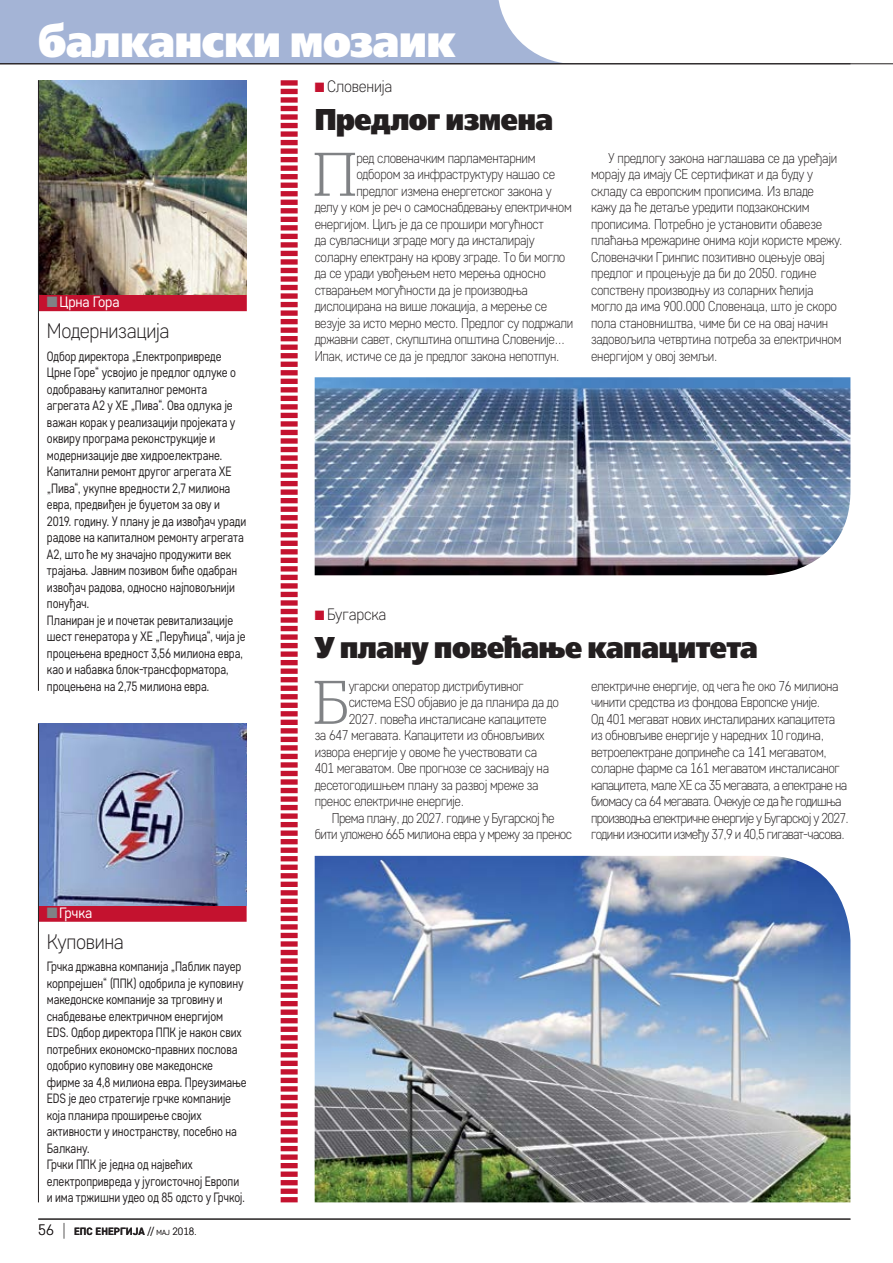
<style>
.page{position:relative;width:893px;height:1263px;background:#fff}
.page>*{position:absolute;margin:0;border:0;box-sizing:border-box;transform-origin:0 0}
.t1{font:300 61.35px "Stag LC";color:#808285}
.t2{font:45px "Free Set Extra Bold C";letter-spacing:-.015em;color:#fff;scale:.9 1}
.t3{font:30px "Free Set Extra Bold C";letter-spacing:-.02em;color:#231f20;scale:.9 1}
.t4{font:300 21px "Core Sans D25";letter-spacing:-.02em;color:#231f20;scale:.95 1}
.t5{font:300 16.5px "Core Sans D25";letter-spacing:-.015em;color:#231f20;scale:.95 1}
.t6{font:15px "Core Sans D35";letter-spacing:-.01em;color:#fff;scale:.95 1}
.t7{font:300 15px "Core Sans D25";color:#231f20}
.t8{font:300 14.25px/16.5px "Core Sans D25";letter-spacing:-.025em;color:#231f20;scale:.9 1}
.t9{font:13.5px/16.5px "Core Sans D35";letter-spacing:-.01em;color:#231f20;scale:.85 1}
.t10{font:700 10.5px "Core Sans D55";color:#231f20}
.s1{color:#808285}
.s2{font-family:"Core Sans D15";font-weight:100;font-size:18px}
.s3{font-family:"Core Sans D25";font-weight:300}
.s4{font-family:"Core Sans D25";font-weight:300;font-size:7.35px}
.s5{color:#c4122f}
</style>
<div class="page">
<svg style="left:0;top:0;width:574px;height:64px;background:#abb9d7"></svg>
<hr style="left:38px;top:1219px;width:812px;height:1px;background:#231f20">
<hr style="left:0;top:64px;width:893px;height:1px;background:#231f20">
<div style="left:38px;top:295px;width:209px;height:16px;background:#c4122f"></div>
<div style="left:38px;top:905px;width:209px;height:17px;background:#c4122f"></div>
<img style="left:39px;top:80px;width:208px;height:215px">
<img style="left:315px;top:377px;width:535px;height:198px">
<img style="left:315px;top:856px;width:535px;height:346px">
<img style="left:39px;top:724px;width:208px;height:181px">
<svg style="left:281px;top:80px;width:17px;height:1122px"></svg>
<hr style="left:38px;top:80px;width:1px;height:611px;background:#231f20">
<hr style="left:38px;top:724px;width:1px;height:478px;background:#231f20">
<h2 class="t2" style="left:38px;top:15px;width:466px">балкански мозаик</h2>
<p class="t6" style="left:47px;top:292px;width:78px"><span class="s1">■</span>Црна Гора</p>
<h3 class="t4" style="left:47px;top:317px;width:131px">Модернизација</h3>
<p class="t9" style="left:47px;top:347px;width:236px">Одбор директора „Електропривреде Црне Горе“ усвојио је предлог одлуке о одобравању капиталног ремонта агрегата А2 у ХЕ „Пива“. Ова одлука је важан корак у реализацији пројеката у оквиру програма реконструкције и модернизације две хидроелектране.<br>Капитални ремонт другог агрегата ХЕ „Пива“, укупне вредности 2,7 милиона евра, предвиђен је буџетом за ову и 2019. годину. У плану је да извођач уради радове на капиталном ремонту агрегата А2, што ће му значајно продужити век трајања. Јавним позивом биће одабран извођач радова, односно најповољнији понуђач.<br>Планиран је и почетак ревитализације шест генератора у ХЕ „Перућица“, чија је процењена вредност 3,56 милиона евра, као и набавка блок-трансформатора, процењена на 2,75 милиона евра.</p>
<p class="t6" style="left:47px;top:903px;width:49px"><span class="s1">■</span>Грчка</p>
<h3 class="t4" style="left:47px;top:928px;width:83px">Куповина</h3>
<p class="t9" style="left:47px;top:958px;width:237px">Грчка државна компанија „Паблик пауер корпрејшен“ (ППК) одобрила је куповину македонске компаније за трговину и снабдевање електричном енергијом EDS. Одбор директора ППК је након свих потребних економско-правних послова одобрио куповину ове македонске фирме за 4,8 милиона евра. Преузимање EDS је део стратегије грчке компаније која планира проширење својих активности у иностранству, посебно на Балкану.<br>Грчки ППК је једна од највећих електропривреда у југоисточној Европи и има тржишни удео од 85 одсто у Грчкој.</p>
<p class="t7" style="left:38px;top:1220px;width:30px">56 <span class="s2">|</span></p>
<p class="t10" style="left:74px;top:1225px;width:124px">ЕПС ЕНЕРГИЈА <span class="s3">//</span> <span class="s4">мај</span> <span class="s3">2018.</span></p>
<p class="t5" style="left:315px;top:76px;width:83px"><span class="s5">■</span> Словенија</p>
<h3 class="t3" style="left:315px;top:102px;width:266px">Предлог измена</h3>
<h1 class="t1" style="left:313px;top:129px;width:45px">П</h1>
<p class="t8" style="left:356px;top:149px;width:200px">ред словеначким парламентарним</p>
<p class="t8" style="left:356px;top:166px;width:222px">одбором за инфраструктуру нашао се</p>
<p class="t8" style="left:356px;top:182px;width:218px">предлог измена енергетског закона у</p>
<p class="t8" style="left:315px;top:199px;width:287px">делу у ком је реч о самоснабдевању електричном</p>
<p class="t8" style="left:315px;top:215px;width:256px">енергијом. Циљ је да се прошири могућност</p>
<p class="t8" style="left:315px;top:232px;width:246px">да сувласници зграде могу да инсталирају</p>
<p class="t8" style="left:315px;top:248px;width:280px">соларну електрану на крову зграде. То би могло</p>
<p class="t8" style="left:315px;top:265px;width:258px">да се уради увођењем нето мерења односно</p>
<p class="t8" style="left:315px;top:281px;width:238px">стварањем могућности да је производња</p>
<p class="t8" style="left:315px;top:298px;width:260px">дислоцирана на више локација, а мерење се</p>
<p class="t8" style="left:315px;top:314px;width:289px">везује за исто мерно место. Предлог су подржали</p>
<p class="t8" style="left:315px;top:331px;width:279px">државни савет, скупштина општина Словеније…</p>
<p class="t8" style="left:315px;top:347px;width:274px">Ипак, истиче се да је предлог закона непотпун.</p>
<p class="t8" style="left:591px;top:149px;width:281px;text-indent:17px">У предлогу закона наглашава се да уређаји морају да имају СЕ сертификат и да буду у складу са европским прописима. Из владе кажу да ће детаље уредити подзаконским прописима. Потребно је установити обавезе плаћања мрежарине онима који користе мрежу.<br>Словеначки Гринпис позитивно оцењује овај предлог и процењује да би до 2050. године сопствену производњу из соларних ћелија могло да има 900.000 Словенаца, што је скоро пола становништва, чиме би се на овај начин задовољила четвртина потреба за електричном енергијом у овој земљи.</p>
<p class="t5" style="left:315px;top:604px;width:77px"><span class="s5">■</span> Бугарска</p>
<h3 class="t3" style="left:315px;top:630px;width:494px">У плану повећање капацитета</h3>
<h1 class="t1" style="left:313px;top:657px;width:37px">Б</h1>
<p class="t8" style="left:349px;top:677px;width:196px">угарски оператор дистрибутивног</p>
<p class="t8" style="left:591px;top:677px;width:288px">електричне енергије, од чега ће око 76 милиона чинити средства из фондова Европске уније.<br>Од 401 мегават нових инсталираних капацитета из обновљиве енергије у наредних 10 година, ветроелектране допринеће са 141 мегаватом, соларне фарме са 161 мегаватом инсталисаног капацитета, мале ХЕ са 35 мегавата, а електране на биомасу са 64 мегавата. Очекује се да ће годишња производња електричне енергије у Бугарској у 2027. години износити између 37,9 и 40,5 гигават-часова.</p>
<p class="t8" style="left:349px;top:694px;width:235px">система ESO објавио је да планира да до</p>
<p class="t8" style="left:349px;top:710px;width:222px">2027. повећа инсталисане капацитете</p>
<p class="t8" style="left:315px;top:727px;width:257px">за 647 мегавата. Капацитети из обновљивих</p>
<p class="t8" style="left:315px;top:743px;width:249px">извора енергије у овоме ће учествовати са</p>
<p class="t8" style="left:315px;top:760px;width:262px">401 мегаватом. Ове прогнозе се заснивају на</p>
<p class="t8" style="left:315px;top:776px;width:250px">десетогодишњем плану за развој мреже за</p>
<p class="t8" style="left:315px;top:793px;width:168px">пренос електричне енергије.</p>
<p class="t8" style="left:332px;top:809px;width:249px">Према плану, до 2027. године у Бугарској ће</p>
<p class="t8" style="left:315px;top:826px;width:288px">бити уложено 665 милиона евра у мрежу за пренос</p>
</div>
